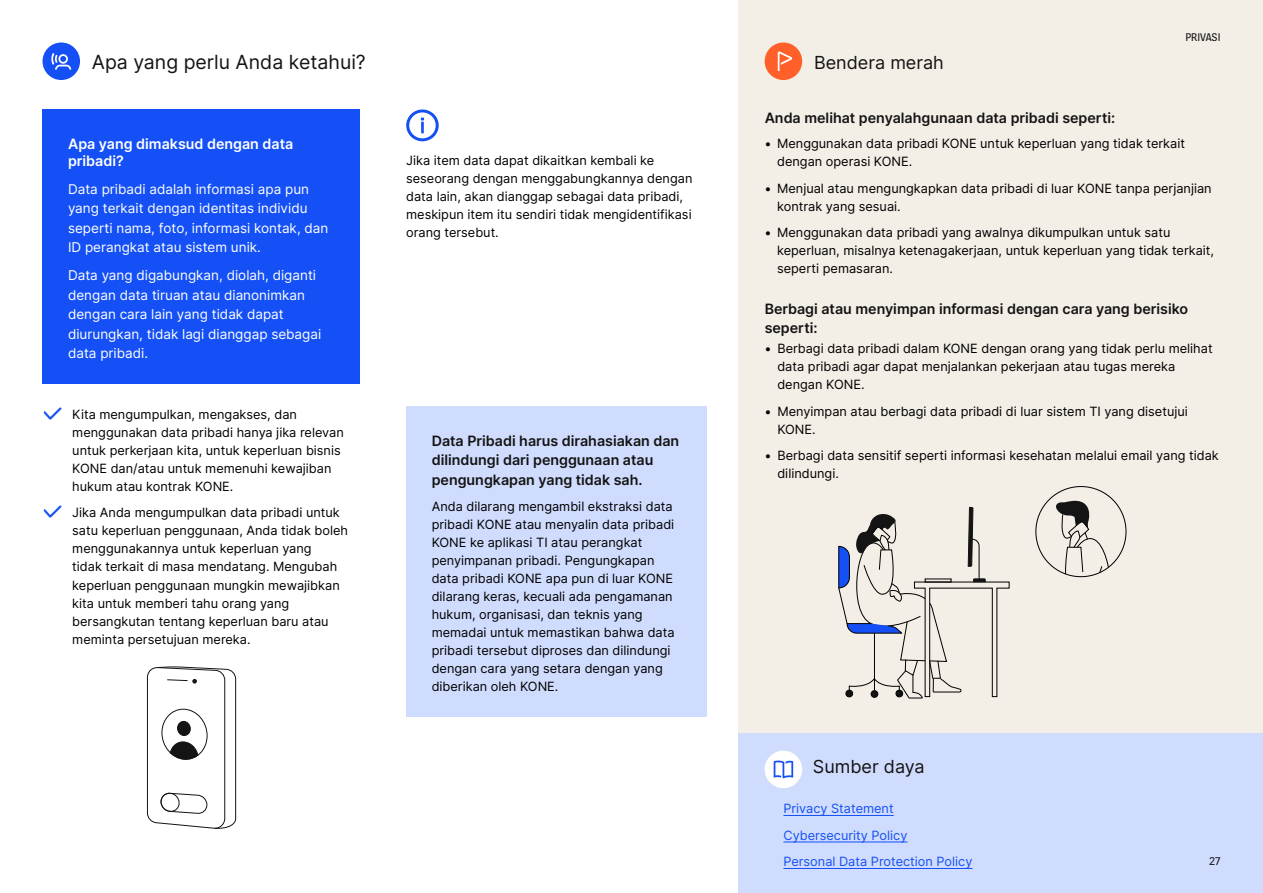
<style>
.page{position:relative;width:1263px;height:893px;background:#fff}
.page>*{position:absolute;margin:0;border:0;box-sizing:border-box;transform-origin:0 0}
.t1{font:19.5px "Inter";color:#141414}
.t2{font:18px "Inter";color:#141414}
.t3{font:600 14.25px/19.5px "Inter";color:#141414}
.t4{font:600 14.25px/17.1px "Inter";color:#fff}
.t5{font:13.5px/19.5px "Inter";color:#fff}
.t6{font:12.75px/18px "Inter";color:#000}
.t7{font:12.75px/26.5px "Inter";color:#1450f5}
.t8{font:12px "KONE Information";color:#141414}
.s1{font-family:"KONE Information";font-size:28.5px;color:#1450f5}
</style>
<div class="page">
<div style="left:738px;top:0;width:525px;height:893px;background:#f3eee6"></div>
<div style="left:738px;top:733px;width:525px;height:160px;background:#d0dcfd"></div>
<div style="left:43px;top:43px;width:37px;height:37px;background:#1450f5;border-radius:50%"></div>
<svg style="left:51px;top:53px;width:20px;height:17px"></svg>
<div style="left:765px;top:43px;width:37px;height:37px;background:#ff5f28;border-radius:50%"></div>
<svg style="left:778px;top:52px;width:14px;height:19px"></svg>
<div style="left:765px;top:751px;width:37px;height:37px;background:#fff;border-radius:50%"></div>
<svg style="left:774px;top:760px;width:19px;height:18px"></svg>
<svg style="left:406px;top:109px;width:33px;height:32px"></svg>
<svg style="left:838px;top:507px;width:172px;height:191px"></svg>
<svg style="left:1036px;top:498px;width:86px;height:79px"></svg>
<svg style="left:147px;top:666px;width:89px;height:163px"></svg>
<hr style="left:783px;top:815px;width:111px;height:1px;background:#1450f5">
<hr style="left:783px;top:841px;width:124px;height:1px;background:#1450f5">
<hr style="left:783px;top:868px;width:189px;height:1px;background:#1450f5">
<div style="left:43px;top:109px;width:317px;height:275px;background:#1450f5"></div>
<div style="left:406px;top:407px;width:301px;height:310px;background:#d0dcfd"></div>
<h1 class="t1" style="left:92px;top:48px;width:275px">Apa yang perlu Anda ketahui?</h1>
<h2 class="t2" style="left:814px;top:50px;width:131px">Bendera merah</h2>
<p class="t3" style="left:765px;top:108px;width:352px">Anda melihat penyalahgunaan data pribadi seperti:</p>
<p class="t8" style="left:1185px;top:29px;width:37px">PRIVASI</p>
<p class="t4" style="left:68px;top:135px;width:227px">Apa yang dimaksud dengan data pribadi?</p>
<p class="t5" style="left:68px;top:179px;width:262px">Data pribadi adalah informasi apa pun yang terkait dengan identitas individu seperti nama, foto, informasi kontak, dan ID perangkat atau sistem unik.</p>
<p class="t5" style="left:68px;top:265px;width:255px">Data yang digabungkan, diolah, diganti dengan data tiruan atau dianonimkan dengan cara lain yang tidak dapat diurungkan, tidak lagi dianggap sebagai data pribadi.</p>
<p class="t6" style="left:72px;top:405px;width:273px;text-indent:-30px"><span class="s1">✓</span> Kita mengumpulkan, mengakses, dan menggunakan data pribadi hanya jika relevan untuk perkerjaan kita, untuk keperluan bisnis KONE dan/atau untuk memenuhi kewajiban hukum atau kontrak KONE.</p>
<p class="t6" style="left:72px;top:504px;width:277px;text-indent:-30px"><span class="s1">✓</span> Jika Anda mengumpulkan data pribadi untuk satu keperluan penggunaan, Anda tidak boleh menggunakannya untuk keperluan yang<br>tidak terkait di masa mendatang. Mengubah keperluan penggunaan mungkin mewajibkan kita untuk memberi tahu orang yang bersangkutan tentang keperluan baru atau meminta persetujuan mereka.</p>
<p class="t6" style="left:406px;top:152px;width:288px">Jika item data dapat dikaitkan kembali ke seseorang dengan menggabungkannya dengan data lain, akan dianggap sebagai data pribadi, meskipun item itu sendiri tidak mengidentifikasi orang tersebut.</p>
<p class="t3" style="left:432px;top:431px;width:249px">Data Pribadi harus dirahasiakan dan dilindungi dari penggunaan atau pengungkapan yang tidak sah.</p>
<p class="t6" style="left:432px;top:497px;width:244px">Anda dilarang mengambil ekstraksi data pribadi KONE atau menyalin data pribadi KONE ke aplikasi TI atau perangkat penyimpanan pribadi. Pengungkapan data pribadi KONE apa pun di luar KONE dilarang keras, kecuali ada pengamanan hukum, organisasi, dan teknis yang memadai untuk memastikan bahwa data pribadi tersebut diproses dan dilindungi dengan cara yang setara dengan yang diberikan oleh KONE.</p>
<p class="t6" style="left:777px;top:134px;width:409px;text-indent:-13px">• Menggunakan data pribadi KONE untuk keperluan yang tidak terkait dengan operasi KONE.</p>
<p class="t6" style="left:777px;top:179px;width:436px;text-indent:-13px">• Menjual atau mengungkapkan data pribadi di luar KONE tanpa perjanjian kontrak yang sesuai.</p>
<p class="t6" style="left:777px;top:224px;width:438px;text-indent:-13px">• Menggunakan data pribadi yang awalnya dikumpulkan untuk satu keperluan, misalnya ketenagakerjaan, untuk keperluan yang tidak terkait, seperti pemasaran.</p>
<p class="t3" style="left:765px;top:298px;width:425px">Berbagi atau menyimpan informasi dengan cara yang berisiko seperti:</p>
<p class="t6" style="left:777px;top:339px;width:437px;text-indent:-13px">• Berbagi data pribadi dalam KONE dengan orang yang tidak perlu melihat data pribadi agar dapat menjalankan pekerjaan atau tugas mereka dengan KONE.</p>
<p class="t6" style="left:777px;top:402px;width:412px;text-indent:-13px">• Menyimpan atau berbagi data pribadi di luar sistem TI yang disetujui<br>KONE.</p>
<p class="t6" style="left:777px;top:446px;width:443px;text-indent:-13px">• Berbagi data sensitif seperti informasi kesehatan melalui email yang tidak dilindungi.</p>
<h2 class="t2" style="left:813px;top:753px;width:113px">Sumber daya</h2>
<p class="t7" style="left:783px;top:795px;width:191px">Privacy Statement<br>Cybersecurity Policy<br>Personal Data Protection Policy</p>
<p class="t8" style="left:1209px;top:853px;width:13px">27</p>
</div>
